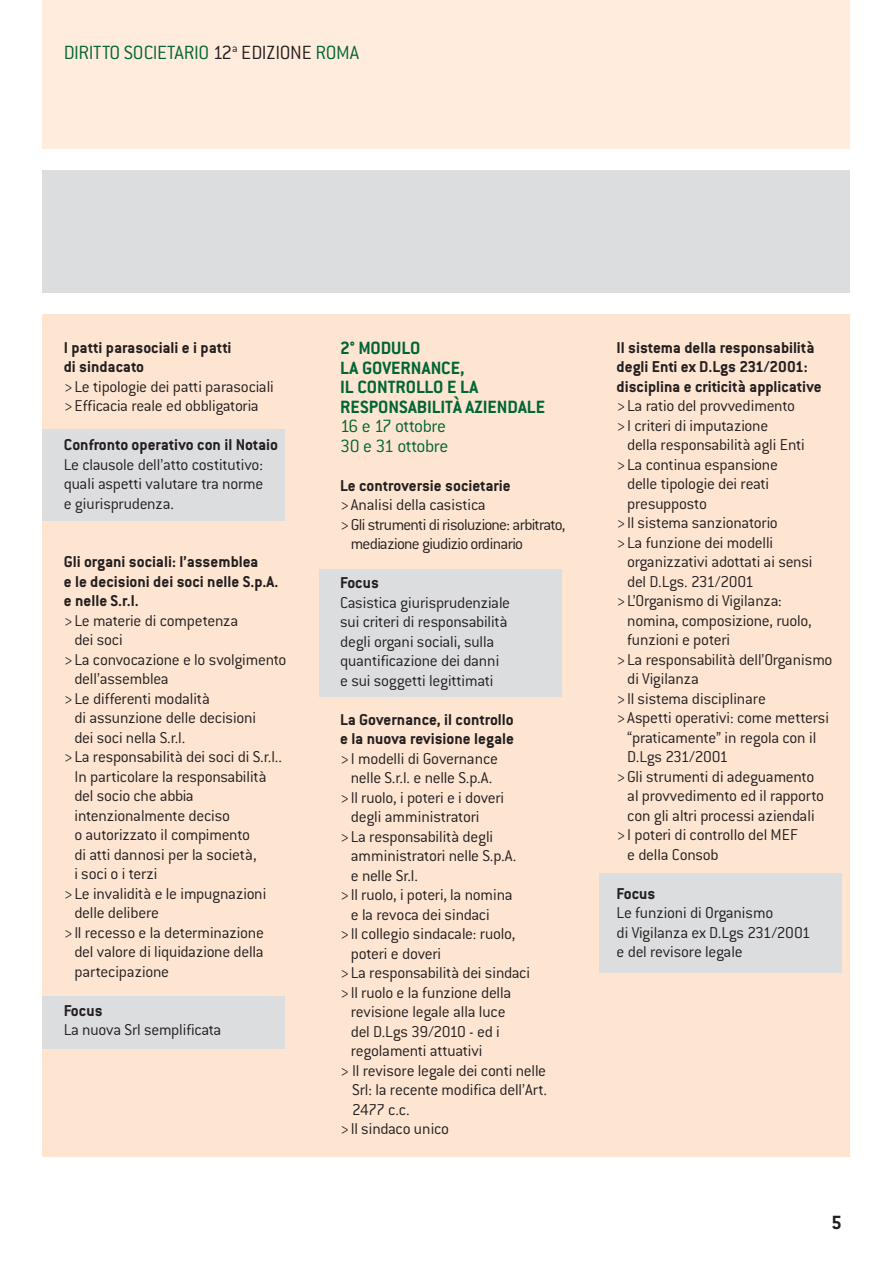
<style>
.page{position:relative;width:893px;height:1263px;background:#fff}
.page>*{position:absolute;margin:0;border:0;box-sizing:border-box;transform-origin:0 0}
.t1{font:300 21px "Conduit ITC";letter-spacing:-.025em;color:#006535}
.t2{font:700 21px "Conduit ITC";color:#231f20}
.t3{font:700 19.5px/19.5px "Conduit ITC";color:#006535}
.t4{font:300 19.5px/19.5px "Conduit ITC";letter-spacing:-.025em;color:#006535}
.t5{font:300 17.25px/19.5px "Conduit ITC";letter-spacing:-.015em;color:#231f20}
.t6{font:700 17.25px/19.5px "Conduit ITC";color:#231f20}
.t7{font:300 17.25px "Conduit ITC";letter-spacing:-.045em;color:#231f20}
.t8{font:300 17.25px "Conduit ITC";letter-spacing:-.04em;color:#231f20}
.s1{color:#231f20}
</style>
<div class="page">
<div style="left:43px;top:314px;width:807px;height:843px;background:#fee5d1"></div>
<div style="left:43px;top:170px;width:807px;height:123px;background:#dcddde"></div>
<div style="left:43px;top:0;width:807px;height:149px;background:#ffecdc"></div>
<div style="left:43px;top:429px;width:242px;height:92px;background:#dcddde"></div>
<div style="left:43px;top:997px;width:242px;height:52px;background:#dcddde"></div>
<div style="left:319px;top:569px;width:242px;height:128px;background:#dcddde"></div>
<div style="left:600px;top:873px;width:242px;height:99px;background:#dcddde"></div>
<p class="t1" style="left:64px;top:43px;width:297px">DIRITTO SOCIETARIO <span class="s1">12</span><sup>a</sup> <span class="s1">EDIZIONE</span> ROMA</p>
<p class="t6" style="left:64px;top:339px;width:169px">I patti parasociali e i patti di sindacato</p>
<p class="t5" style="left:64px;top:378px;width:212px">&gt; Le tipologie dei patti parasociali &gt; Efficacia reale ed obbligatoria</p>
<p class="t6" style="left:64px;top:436px;width:216px">Confronto operativo con il Notaio</p>
<p class="t5" style="left:64px;top:456px;width:201px;text-align:justify">Le clausole dell’atto costitutivo: quali aspetti valutare tra norme e giurisprudenza.</p>
<p class="t6" style="left:64px;top:553px;width:216px">Gli organi sociali: l’assemblea<br>e le decisioni dei soci nelle S.p.A. e nelle S.r.l.</p>
<p class="t5" style="left:64px;top:612px;width:176px">&gt; Le materie di competenza</p>
<p class="t5" style="left:74px;top:631px;width:50px">dei soci</p>
<p class="t5" style="left:64px;top:651px;width:224px">&gt; La convocazione e lo svolgimento</p>
<p class="t5" style="left:74px;top:670px;width:96px">dell’assemblea</p>
<p class="t5" style="left:64px;top:690px;width:148px">&gt; Le differenti modalità</p>
<p class="t5" style="left:74px;top:709px;width:183px">di assunzione delle decisioni</p>
<p class="t5" style="left:74px;top:729px;width:112px">dei soci nella S.r.l.</p>
<p class="t5" style="left:64px;top:748px;width:220px">&gt; La responsabilità dei soci di S.r.l..</p>
<p class="t5" style="left:74px;top:768px;width:194px">In particolare la responsabilità</p>
<p class="t5" style="left:74px;top:787px;width:121px">del socio che abbia</p>
<p class="t5" style="left:74px;top:807px;width:157px">intenzionalmente deciso</p>
<p class="t5" style="left:74px;top:826px;width:177px">o autorizzato il compimento</p>
<p class="t5" style="left:74px;top:846px;width:184px">di atti dannosi per la società,</p>
<p class="t5" style="left:74px;top:865px;width:85px">i soci o i terzi</p>
<p class="t5" style="left:64px;top:885px;width:204px">&gt; Le invalidità e le impugnazioni</p>
<p class="t5" style="left:74px;top:904px;width:86px">delle delibere</p>
<p class="t5" style="left:64px;top:924px;width:202px">&gt; Il recesso e la determinazione</p>
<p class="t5" style="left:74px;top:943px;width:191px">del valore di liquidazione della</p>
<p class="t5" style="left:74px;top:963px;width:96px">partecipazione</p>
<p class="t6" style="left:64px;top:1002px;width:40px">Focus</p>
<p class="t5" style="left:64px;top:1021px;width:159px">La nuova Srl semplificata</p>
<p class="t3" style="left:340px;top:340px;width:206px">2° MODULO<br>LA GOVERNANCE,<br>IL CONTROLLO E LA<br>RESPONSABILITÀ AZIENDALE</p>
<p class="t4" style="left:340px;top:418px;width:110px">16 e 17 ottobre<br>30 e 31 ottobre</p>
<p class="t6" style="left:340px;top:477px;width:172px">Le controversie societarie</p>
<p class="t5" style="left:340px;top:496px;width:147px">&gt; Analisi della casistica</p>
<p class="t7" style="left:340px;top:517px;width:227px">&gt; Gli strumenti di risoluzione: arbitrato,</p>
<p class="t8" style="left:351px;top:537px;width:174px">mediazione giudizio ordinario</p>
<p class="t6" style="left:340px;top:574px;width:40px">Focus</p>
<p class="t5" style="left:340px;top:594px;width:172px">Casistica giurisprudenziale sui criteri di responsabilità degli organi sociali, sulla quantificazione dei danni e sui soggetti legittimati</p>
<p class="t6" style="left:340px;top:711px;width:175px">La Governance, il controllo e la nuova revisione legale</p>
<p class="t5" style="left:340px;top:750px;width:159px">&gt; I modelli di Governance</p>
<p class="t5" style="left:351px;top:769px;width:143px">nelle S.r.l. e nelle S.p.A.</p>
<p class="t5" style="left:340px;top:789px;width:165px">&gt; Il ruolo, i poteri e i doveri</p>
<p class="t5" style="left:351px;top:808px;width:130px">degli amministratori</p>
<p class="t5" style="left:340px;top:828px;width:155px">&gt; La responsabilità degli</p>
<p class="t5" style="left:351px;top:847px;width:167px">amministratori nelle S.p.A.</p>
<p class="t5" style="left:351px;top:867px;width:69px">e nelle Sr.l.</p>
<p class="t5" style="left:340px;top:886px;width:174px">&gt; Il ruolo, i poteri, la nomina</p>
<p class="t5" style="left:351px;top:906px;width:140px">e la revoca dei sindaci</p>
<p class="t5" style="left:340px;top:925px;width:177px">&gt; Il collegio sindacale: ruolo,</p>
<p class="t5" style="left:351px;top:945px;width:92px">poteri e doveri</p>
<p class="t5" style="left:340px;top:964px;width:191px">&gt; La responsabilità dei sindaci</p>
<p class="t5" style="left:340px;top:984px;width:173px">&gt; Il ruolo e la funzione della</p>
<p class="t5" style="left:351px;top:1003px;width:156px">revisione legale alla luce</p>
<p class="t5" style="left:351px;top:1023px;width:151px">del D.Lgs 39/2010 - ed i</p>
<p class="t5" style="left:351px;top:1042px;width:133px">regolamenti attuativi</p>
<p class="t5" style="left:340px;top:1062px;width:208px">&gt; Il revisore legale dei conti nelle</p>
<p class="t5" style="left:352px;top:1081px;width:196px">Srl: la recente modifica dell’Art.</p>
<p class="t5" style="left:352px;top:1101px;width:59px">2477 c.c.</p>
<p class="t5" style="left:340px;top:1120px;width:110px">&gt; Il sindaco unico</p>
<p class="t6" style="left:617px;top:339px;width:207px">Il sistema della responsabilità degli Enti ex D.Lgs 231/2001: disciplina e criticità applicative</p>
<p class="t5" style="left:617px;top:397px;width:180px">&gt; La ratio del provvedimento &gt; I criteri di imputazione</p>
<p class="t5" style="left:627px;top:436px;width:179px">della responsabilità agli Enti</p>
<p class="t5" style="left:617px;top:456px;width:163px">&gt; La continua espansione</p>
<p class="t5" style="left:627px;top:475px;width:143px">delle tipologie dei reati</p>
<p class="t5" style="left:627px;top:495px;width:81px">presupposto</p>
<p class="t5" style="left:617px;top:514px;width:163px">&gt; Il sistema sanzionatorio</p>
<p class="t5" style="left:617px;top:534px;width:158px">&gt; La funzione dei modelli</p>
<p class="t5" style="left:627px;top:553px;width:187px">organizzativi adottati ai sensi</p>
<p class="t5" style="left:627px;top:573px;width:128px">del D.Lgs. 231/2001</p>
<p class="t5" style="left:617px;top:592px;width:167px">&gt; L’Organismo di Vigilanza:</p>
<p class="t5" style="left:627px;top:612px;width:186px">nomina, composizione, ruolo,</p>
<p class="t5" style="left:627px;top:631px;width:104px">funzioni e poteri</p>
<p class="t5" style="left:617px;top:651px;width:217px">&gt; La responsabilità dell’Organismo</p>
<p class="t5" style="left:627px;top:670px;width:73px">di Vigilanza</p>
<p class="t5" style="left:617px;top:690px;width:151px">&gt; Il sistema disciplinare</p>
<p class="t5" style="left:617px;top:709px;width:214px">&gt; Aspetti operativi: come mettersi</p>
<p class="t5" style="left:627px;top:729px;width:191px">“praticamente” in regola con il</p>
<p class="t5" style="left:627px;top:748px;width:103px">D.Lgs 231/2001</p>
<p class="t5" style="left:617px;top:768px;width:199px">&gt; Gli strumenti di adeguamento</p>
<p class="t5" style="left:627px;top:787px;width:198px">al provvedimento ed il rapporto</p>
<p class="t5" style="left:627px;top:807px;width:189px">con gli altri processi aziendali</p>
<p class="t5" style="left:617px;top:826px;width:183px">&gt; I poteri di controllo del MEF</p>
<p class="t5" style="left:627px;top:846px;width:93px">e della Consob</p>
<p class="t6" style="left:617px;top:885px;width:40px">Focus</p>
<p class="t5" style="left:617px;top:904px;width:195px">Le funzioni di Organismo<br>di Vigilanza ex D.Lgs 231/2001 e del revisore legale</p>
<p class="t2" style="left:831px;top:1214px;width:12px">5</p>
</div>
